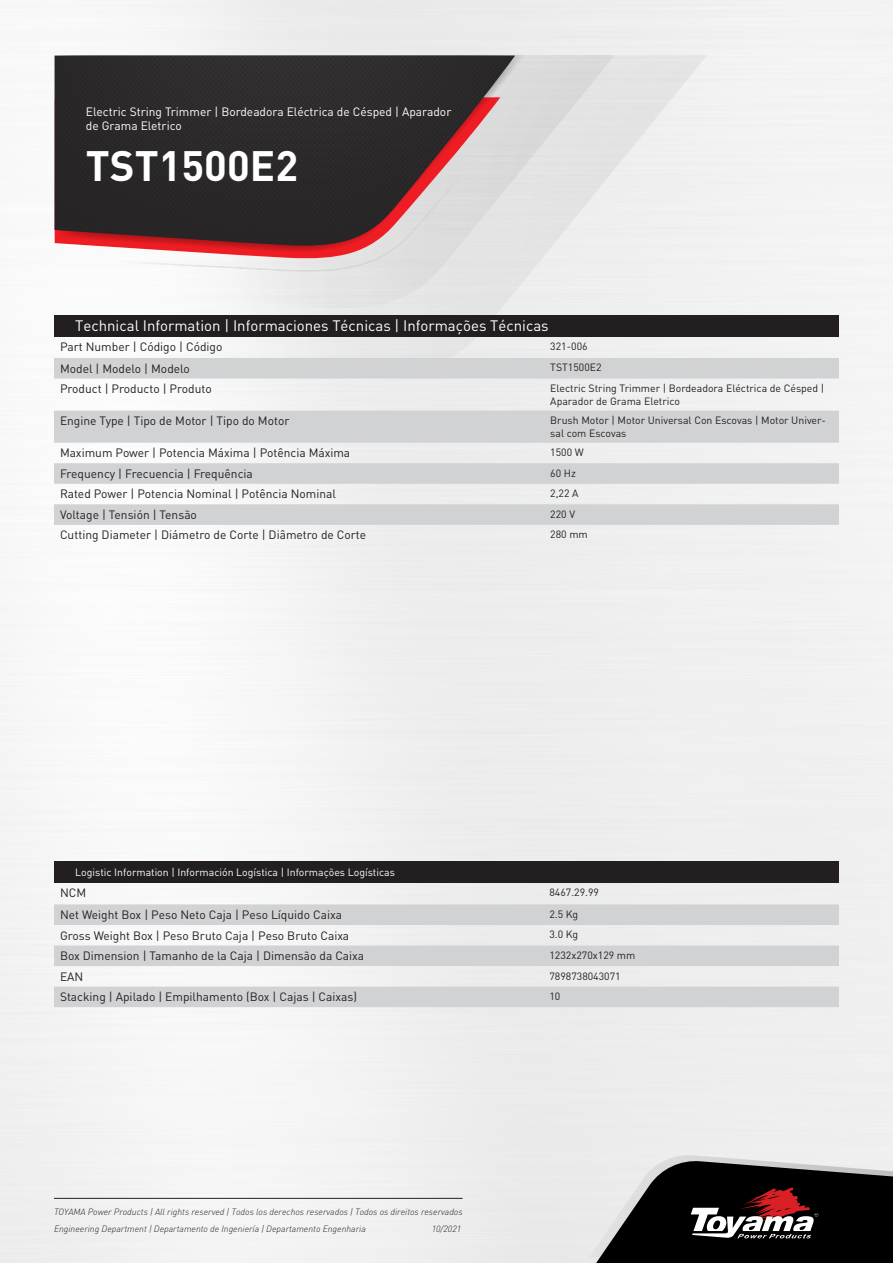
<style>
.page{position:relative;width:893px;height:1263px;background:#fff}
.page>*{position:absolute;margin:0;border:0;box-sizing:border-box;transform-origin:0 0}
.t1{font:700 42px "DIN Pro";color:#fff}
.t2{font:15px "DIN Pro";color:#fff}
.t3{font:12px "DIN Pro";color:#231f20}
.t4{font:12px/14.4px "DIN Pro";color:#fff}
.t5{font:10.5px/12.6px "DIN Pro";color:#231f20}
.t6{font:10.5px "DIN Pro";color:#fff}
.t7{font:italic 300 9px "DIN Pro";color:#231f20}
</style>
<div class="page">
<div style="left:0;top:1px;width:893px;height:1262px;background:#f1f1f2"></div>
<svg style="left:55px;top:55px;width:652px;height:303px"></svg>
<img style="left:515px;top:56px;width:22px;height:196px">
<svg style="left:54px;top:97px;width:471px;height:174px"></svg>
<svg style="left:589px;top:1155px;width:304px;height:108px;background:#4a4545"></svg>
<svg style="left:55px;top:56px;width:460px;height:189px;background:#4c4041"></svg>
<hr style="left:54px;top:1198px;width:409px;height:1px;background:#231f20">
<div style="left:54px;top:861px;width:785px;height:22px;background:#231f20"></div>
<div style="left:54px;top:315px;width:785px;height:21px;background:#231f20"></div>
<svg style="left:54px;top:358px;width:785px;height:167px;fill:#d1d2d4"></svg>
<svg style="left:54px;top:904px;width:785px;height:103px;fill:#d1d2d4"></svg>
<p class="t4" style="left:86px;top:103px;width:367px">Electric String Trimmer | Bordeadora Eléctrica de Césped | Aparador de Grama Eletrico</p>
<h1 class="t1" style="left:86px;top:130px;width:214px">TST1500E2</h1>
<p class="t2" style="left:75px;top:314px;width:475px">Technical Information | Informaciones Técnicas | Informações Técnicas</p>
<p class="t3" style="left:60px;top:337px;width:164px">Part Number | Código | Código</p>
<p class="t5" style="left:550px;top:339px;width:39px">321-006</p>
<p class="t3" style="left:60px;top:359px;width:131px">Model | Modelo | Modelo</p>
<p class="t5" style="left:550px;top:360px;width:53px">TST1500E2</p>
<p class="t3" style="left:60px;top:379px;width:153px">Product | Producto | Produto</p>
<p class="t5" style="left:550px;top:381px;width:275px">Electric String Trimmer | Bordeadora Eléctrica de Césped |<br>Aparador de Grama Eletrico</p>
<p class="t3" style="left:60px;top:411px;width:231px">Engine Type | Tipo de Motor | Tipo do Motor</p>
<p class="t5" style="left:550px;top:413px;width:277px">Brush Motor | Motor Universal Con Escovas | Motor Univer&shy;sal com Escovas</p>
<p class="t3" style="left:60px;top:443px;width:292px">Maximum Power | Potencia Máxima | Potência Máxima</p>
<p class="t5" style="left:550px;top:445px;width:35px">1500 W</p>
<p class="t3" style="left:60px;top:464px;width:194px">Frequency | Frecuencia | Frequência</p>
<p class="t5" style="left:550px;top:466px;width:27px">60 Hz</p>
<p class="t3" style="left:60px;top:484px;width:277px">Rated Power | Potencia Nominal | Potência Nominal</p>
<p class="t5" style="left:550px;top:486px;width:30px">2,22 A</p>
<p class="t3" style="left:60px;top:505px;width:138px">Voltage | Tensión | Tensão</p>
<p class="t5" style="left:550px;top:507px;width:26px">220 V</p>
<p class="t3" style="left:60px;top:526px;width:308px">Cutting Diameter | Diámetro de Corte | Diâmetro de Corte</p>
<p class="t5" style="left:550px;top:527px;width:39px">280 mm</p>
<p class="t6" style="left:75px;top:864px;width:321px">Logistic Information | Información Logística | Informações Logísticas</p>
<p class="t3" style="left:60px;top:883px;width:28px">NCM</p>
<p class="t5" style="left:549px;top:885px;width:51px">8467.29.99</p>
<p class="t3" style="left:60px;top:905px;width:284px">Net Weight Box | Peso Neto Caja | Peso Líquido Caixa</p>
<p class="t5" style="left:549px;top:907px;width:30px">2.5 Kg</p>
<p class="t3" style="left:60px;top:926px;width:291px">Gross Weight Box | Peso Bruto Caja | Peso Bruto Caixa</p>
<p class="t5" style="left:549px;top:927px;width:30px">3.0 Kg</p>
<p class="t3" style="left:60px;top:946px;width:306px">Box Dimension | Tamanho de la Caja | Dimensão da Caixa</p>
<p class="t5" style="left:549px;top:948px;width:87px">1232x270x129 mm</p>
<p class="t3" style="left:60px;top:967px;width:25px">EAN</p>
<p class="t5" style="left:549px;top:968px;width:73px">7898738043071</p>
<p class="t3" style="left:60px;top:987px;width:298px">Stacking | Apilado | Empilhamento (Box | Cajas | Caixas)</p>
<p class="t5" style="left:549px;top:989px;width:12px">10</p>
<p class="t7" style="left:54px;top:1205px;width:410px">TOYAMA Power Products | All rights reserved | Todos los derechos reservados | Todos os direitos reservados</p>
<p class="t7" style="left:54px;top:1222px;width:313px">Engineering Department | Departamento de Ingeniería | Departamento Engenharia</p>
<p class="t7" style="left:432px;top:1222px;width:31px">10/2021</p>
</div>
